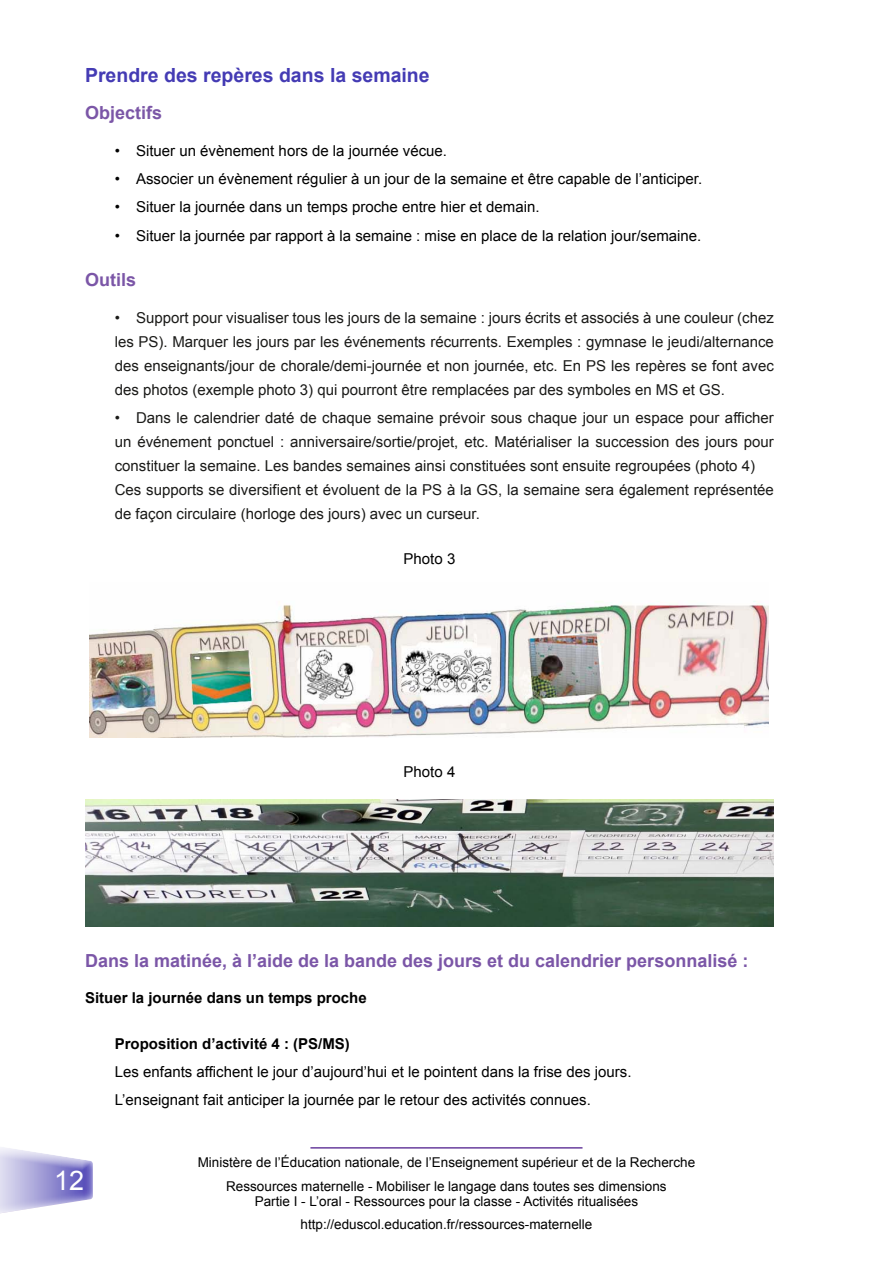
<style>
.page{position:relative;width:893px;height:1263px;background:#fff}
.page>*{position:absolute;margin:0;border:0;box-sizing:border-box;transform-origin:0 0}
.t1{font:27px "Arial";color:#fff}
.t2{font:700 19.5px "Arial";color:#443bb4}
.t3{font:700 18px "Arial";color:#7b56a7}
.t4{font:15px/24px "Arial";color:#1a1a18;text-align:justify}
.t5{font:15px/28.2px "Arial";color:#000}
.t6{font:700 15px "Arial";color:#000}
.t7{font:13.5px/23.5px "Arial";color:#000;text-align:center}
</style>
<div class="page">
<div style="left:0;top:1154px;width:104px;height:63px;background:#6a3f9d;opacity:.75"></div>
<hr style="left:310px;top:1147px;width:272px;height:1px;background:#6a3f9d">
<img style="left:90px;top:601px;width:678px;height:136px">
<img style="left:85px;top:799px;width:689px;height:128px">
<h2 class="t2" style="left:85px;top:63px;width:346px">Prendre des repères dans la semaine</h2>
<p class="t3" style="left:85px;top:101px;width:79px">Objectifs</p>
<p class="t5" style="left:115px;top:137px;width:334px">• Situer un évènement hors de la journée vécue.</p>
<p class="t5" style="left:115px;top:165px;width:589px">• Associer un évènement régulier à un jour de la semaine et être capable de l’anticiper.</p>
<p class="t5" style="left:115px;top:193px;width:426px">• Situer la journée dans un temps proche entre hier et demain.</p>
<p class="t5" style="left:115px;top:221px;width:588px">• Situer la journée par rapport à la semaine : mise en place de la relation jour/semaine.</p>
<p class="t3" style="left:85px;top:268px;width:53px">Outils</p>
<p class="t4" style="left:115px;top:305px;width:661px">• Support pour visualiser tous les jours de la semaine : jours écrits et associés à une couleur (chez les PS). Marquer les jours par les événements récurrents. Exemples : gymnase le jeudi/alternance des enseignants/jour de chorale/demi-journée et non journée, etc. En PS les repères se font avec des photos (exemple photo 3) qui pourront être remplacées par des symboles en MS et GS.</p>
<p class="t4" style="left:115px;top:406px;width:661px;text-align:left">• Dans le calendrier daté de chaque semaine prévoir sous chaque jour un espace pour afficher un événement ponctuel : anniversaire/sortie/projet, etc. Matérialiser la succession des jours pour constituer la semaine. Les bandes semaines ainsi constituées sont ensuite regroupées (photo 4)<br>Ces supports se diversifient et évoluent de la PS à la GS, la semaine sera également représentée de façon circulaire (horloge des jours) avec un curseur.</p>
<p class="t5" style="left:404px;top:545px;width:53px">Photo 3</p>
<p class="t5" style="left:404px;top:758px;width:53px">Photo 4</p>
<p class="t3" style="left:85px;top:948px;width:665px">Dans la matinée, à l’aide de la bande des jours et du calendrier personnalisé :</p>
<p class="t6" style="left:85px;top:988px;width:283px">Situer la journée dans un temps proche</p>
<p class="t6" style="left:115px;top:1033px;width:237px">Proposition d’activité 4 : (PS/MS)</p>
<p class="t5" style="left:115px;top:1058px;width:518px">Les enfants affichent le jour d’aujourd’hui et le pointent dans la frise des jours.<br>L’enseignant fait anticiper la journée par le retour des activités connues.</p>
<h1 class="t1" style="left:54px;top:1162px;width:32px">12</h1>
<p class="t7" style="left:198px;top:1151px;width:499px">Ministère de l’Éducation nationale, de l’Enseignement supérieur et de la Recherche<br>Ressources maternelle - Mobiliser le langage dans toutes ses dimensions</p>
<p class="t7" style="left:255px;top:1189px;width:385px">Partie I - L’oral - Ressources pour la classe - Activités ritualisées http://eduscol.education.fr/ressources-maternelle</p>
</div>
